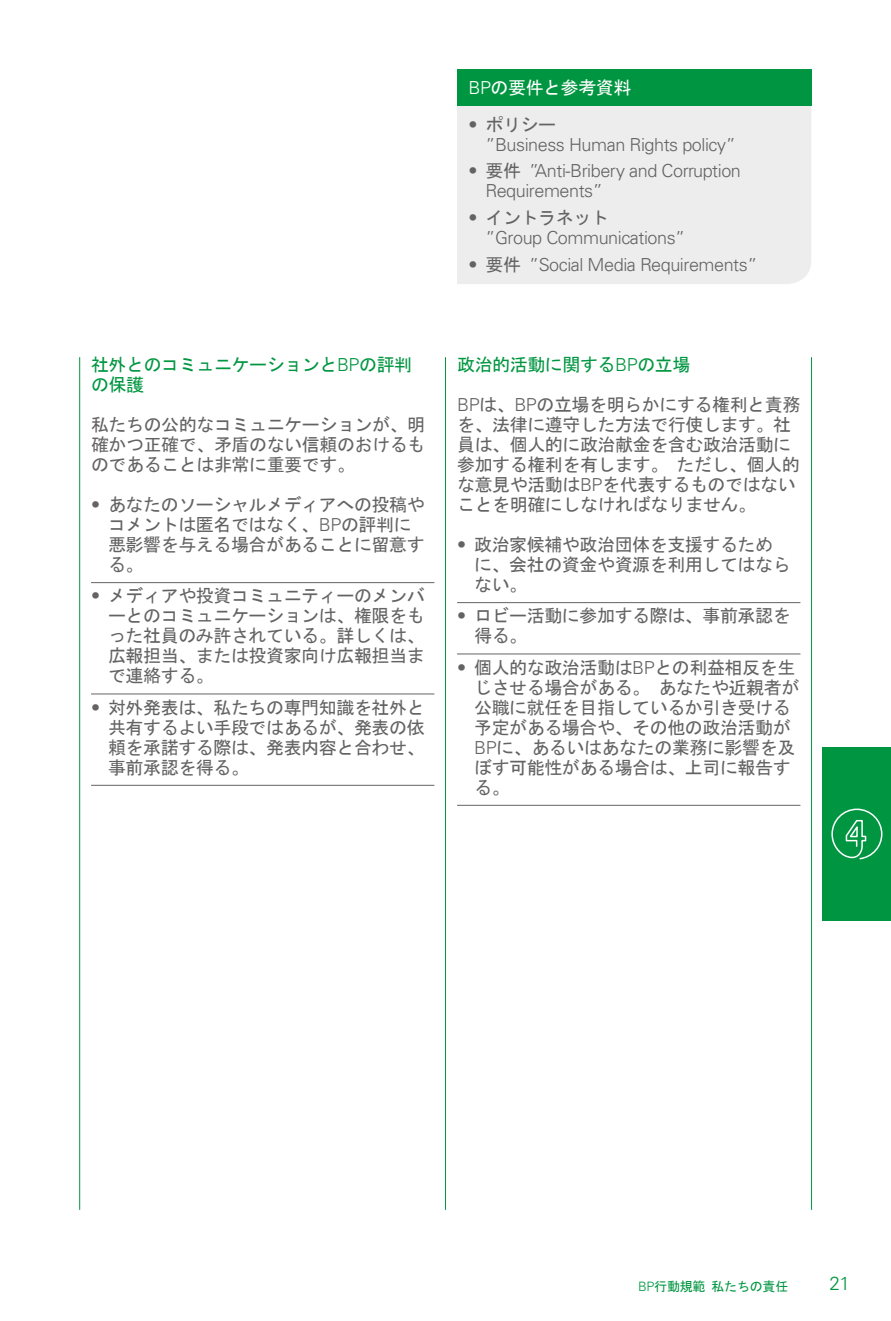
<style>
.page{position:relative;width:891px;height:1321px;background:#fff}
.page>*{position:absolute;margin:0;border:0;box-sizing:border-box;transform-origin:0 0}
.t1{font:300 19px "Univers LT";color:#009641}
.t2{font:18px/20px "MS Gothic";letter-spacing:-.025em;color:#646363}
.t3{font:300 18px/20px "Univers LT";letter-spacing:-.025em;color:#646363}
.t4{font:18px/20px "MS Gothic";letter-spacing:-.025em;color:#009641}
.t5{font:18px "MS Gothic";letter-spacing:-.025em;color:#fff}
.t6{font:13px "MS Gothic";letter-spacing:-.02em;color:#009641}
.s1{font-family:"Univers LT";font-weight:300}
.s2{font-family:"MS Gothic";font-weight:400}
</style>
<div class="page">
<hr style="left:445px;top:357px;width:1px;height:853px;background:#009641">
<hr style="left:810px;top:357px;width:1px;height:853px;background:#009641">
<hr style="left:79px;top:357px;width:1px;height:853px;background:#009641">
<hr style="left:91px;top:582px;width:343px;height:1px;background:#646363">
<hr style="left:91px;top:694px;width:343px;height:1px;background:#646363">
<hr style="left:91px;top:785px;width:343px;height:1px;background:#646363">
<hr style="left:457px;top:602px;width:343px;height:1px;background:#646363">
<hr style="left:457px;top:654px;width:343px;height:1px;background:#646363">
<hr style="left:457px;top:805px;width:343px;height:1px;background:#646363">
<div style="left:457px;top:105px;width:353px;height:179px;background:#ededed"></div>
<div style="left:457px;top:69px;width:353px;height:36px;background:#009641"></div>
<div style="left:822px;top:747px;width:68px;height:174px;background:#009641"></div>
<svg style="left:831px;top:808px;width:51px;height:52px"></svg>
<p class="t4" style="left:91px;top:355px;width:322px">社外とのコミュニケーションと<span class="s1">BP</span>の評判の保護</p>
<p class="t2" style="left:91px;top:415px;width:335px;text-align:justify">私たちの公的なコミュニケーションが、明確かつ正確で、矛盾のない信頼のおけるものであることは非常に重要です。</p>
<p class="t2" style="left:108px;top:495px;width:318px;text-indent:-17px"><span class="s1">•</span> あなたのソーシャルメディアへの投稿やコメントは匿名ではなく、<span class="s1">BP</span>の評判に悪影響を与える場合があることに留意する。</p>
<p class="t2" style="left:108px;top:586px;width:318px;text-align:justify;text-indent:-17px"><span class="s1">•</span> メディアや投資コミュニティーのメンバーとのコミュニケーションは、権限をもった社員のみ許されている。詳しくは、広報担当、または投資家向け広報担当まで連絡する。</p>
<p class="t2" style="left:108px;top:697px;width:318px;text-align:justify;text-indent:-17px"><span class="s1">•</span> 対外発表は、私たちの専門知識を社外と共有するよい手段ではあるが、発表の依頼を承諾する際は、発表内容と合わせ、事前承認を得る。</p>
<p class="t5" style="left:468px;top:79px;width:164px"><span class="s1">BP</span>の要件と参考資料</p>
<p class="t2" style="left:468px;top:114px;width:89px"><span class="s1">•</span> ポリシー</p>
<p class="t3" style="left:485px;top:134px;width:252px">”Business Human Rights policy”</p>
<p class="t3" style="left:485px;top:161px;width:257px;text-indent:-17px">• <span class="s2">要件</span> ”Anti-Bribery and Corruption<br>Requirements”</p>
<p class="t2" style="left:468px;top:208px;width:142px"><span class="s1">•</span> イントラネット</p>
<p class="t3" style="left:485px;top:228px;width:201px">”Group Communications”</p>
<p class="t3" style="left:468px;top:255px;width:290px">• <span class="s2">要件</span> ”Social Media Requirements”</p>
<p class="t4" style="left:457px;top:355px;width:235px">政治的活動に関する<span class="s1">BP</span>の立場</p>
<p class="t2" style="left:457px;top:395px;width:345px"><span class="s1">BP</span>は、<span class="s1">BP</span>の立場を明らかにする権利と責務を、法律に遵守した方法で行使します。社員は、個人的に政治献金を含む政治活動に参加する権利を有します。ただし、個人的な意見や活動は<span class="s1">BP</span>を代表するものではないことを明確にしなければなりません。</p>
<p class="t2" style="left:474px;top:534px;width:318px;text-indent:-17px"><span class="s1">•</span> 政治家候補や政治団体を支援するために、会社の資金や資源を利用してはならない。</p>
<p class="t2" style="left:474px;top:606px;width:318px;text-indent:-17px"><span class="s1">•</span> ロビー活動に参加する際は、事前承認を得る。</p>
<p class="t2" style="left:474px;top:657px;width:326px;text-indent:-17px"><span class="s1">•</span> 個人的な政治活動は<span class="s1">BP</span>との利益相反を生じさせる場合がある。あなたや近親者が公職に就任を目指しているか引き受ける予定がある場合や、その他の政治活動が<br><span class="s1">BP</span>に、あるいはあなたの業務に影響を及ぼす可能性がある場合は、上司に報告する。</p>
<p class="t6" style="left:638px;top:1279px;width:151px"><span class="s1">BP</span>行動規範 私たちの責任</p>
<p class="t1" style="left:829px;top:1272px;width:22px">21</p>
</div>
